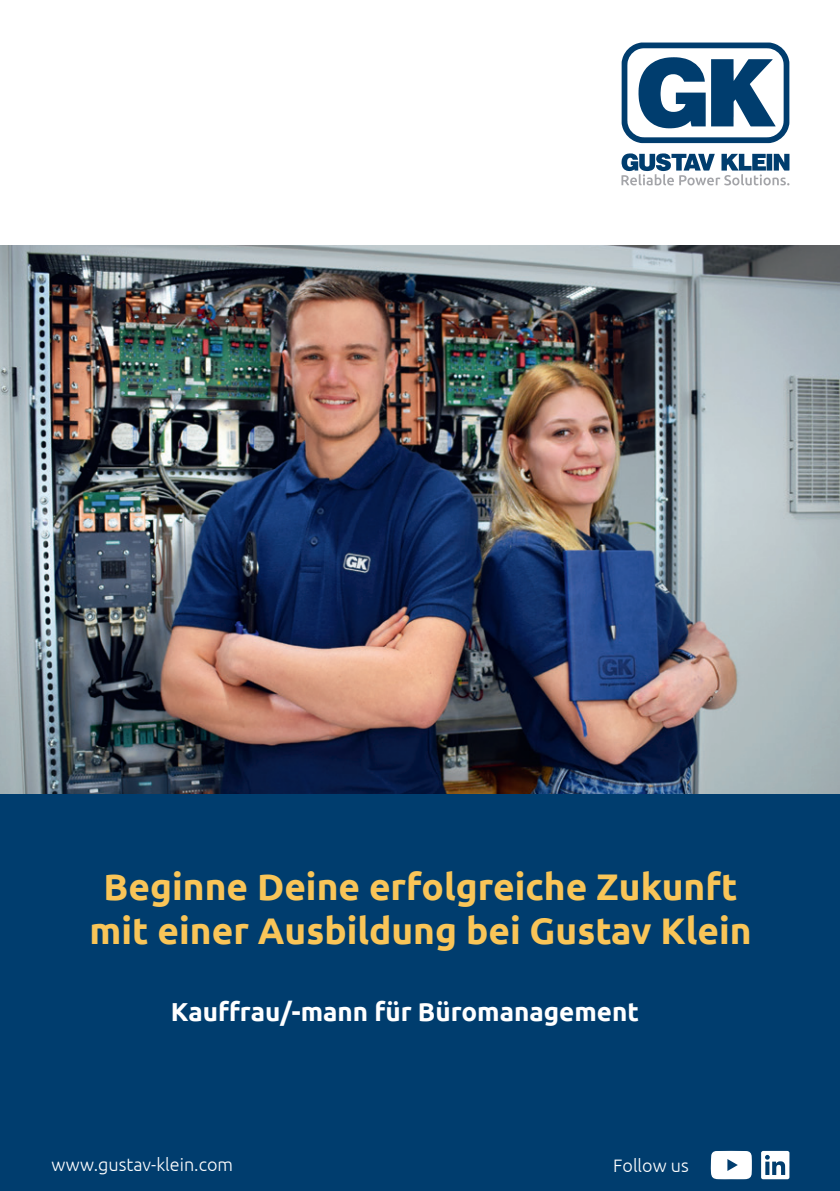
<style>
.page{position:relative;width:840px;height:1191px;background:#fff}
.page>*{position:absolute;margin:0;border:0;box-sizing:border-box;transform-origin:0 0}
.t1{font:700 37px/44.4px "Ubuntu";color:#f9c558;text-align:center}
.t2{font:700 26px "Ubuntu";color:#fff}
.t3{font:300 18px "Ubuntu";color:#fff}
</style>
<div class="page">
<div style="left:1px;top:794px;width:838px;height:397px;background:#003d6e"></div>
<svg style="left:621px;top:43px;width:168px;height:142px"></svg>
<img style="left:1px;top:245px;width:838px;height:549px">
<svg style="left:761px;top:1150px;width:28px;height:29px"></svg>
<svg style="left:710px;top:1150px;width:41px;height:29px"></svg>
<p class="t1" style="left:89px;top:863px;width:663px">Beginne Deine erfolgreiche Zukunft mit einer Ausbildung bei Gustav Klein</p>
<p class="t2" style="left:171px;top:995px;width:469px">Kauffrau/-mann für Büromanagement</p>
<p class="t3" style="left:52px;top:1154px;width:183px">www.gustav-klein.com</p>
<p class="t3" style="left:612px;top:1155px;width:77px">Follow us</p>
</div>
